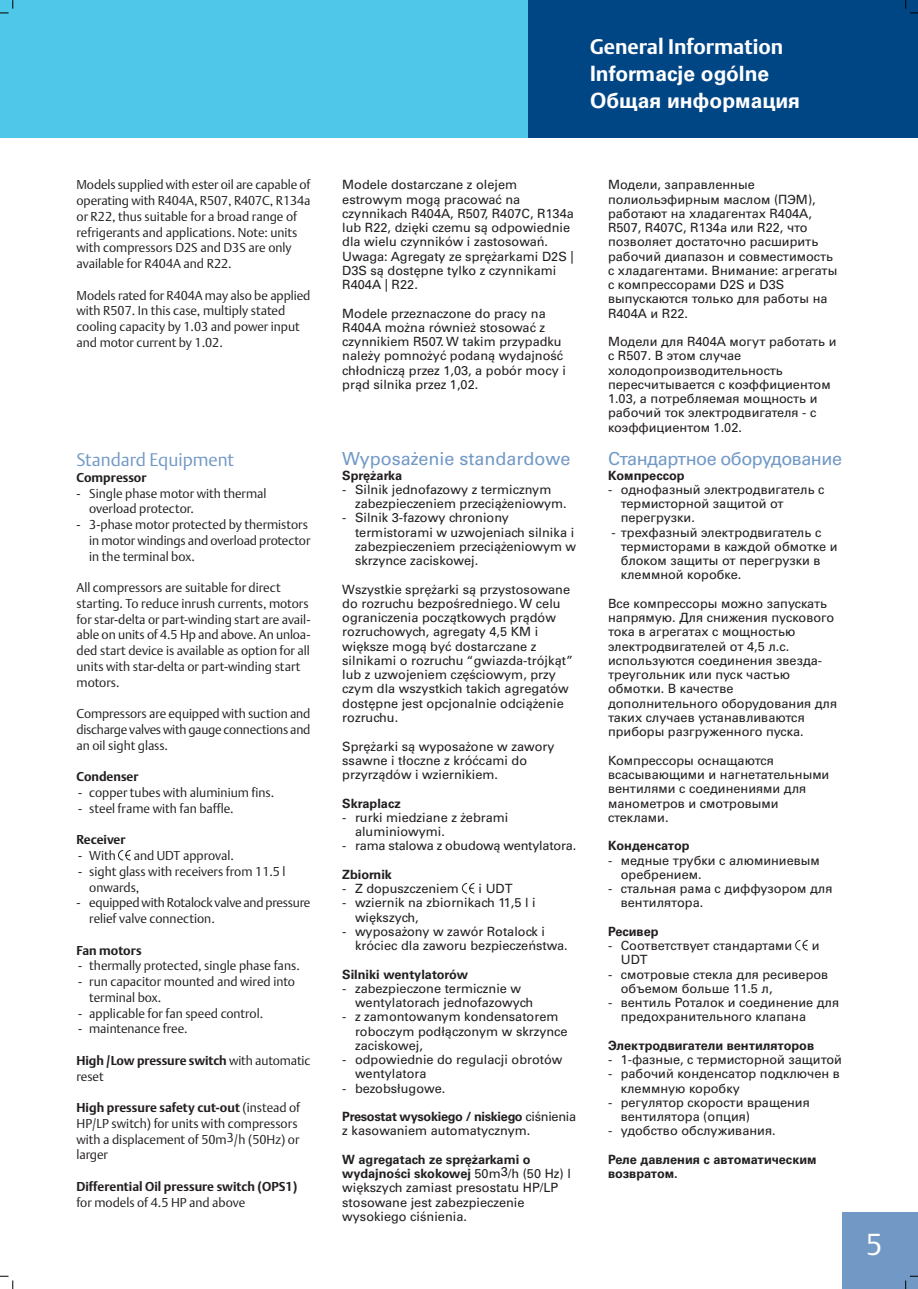
<style>
.page{position:relative;width:918px;height:1289px;background:#fff}
.page>*{position:absolute;margin:0;border:0;box-sizing:border-box;transform-origin:0 0}
.t1{font:30px "DTL Argo T Light";color:#fff}
.t2{font:700 21px "DTL Argo T";color:#fff}
.t3{font:700 21px "Univers CE";color:#fff}
.t4{font:700 21px "Univers Cyr";color:#fff}
.t5{font:18px "Univers Cyr";letter-spacing:-.025em;color:#7299c6}
.t6{font:500 18px "Univers CE";color:#7299c6}
.t7{font:18px "DTL Argo T Light";color:#7299c6}
.t8{font:500 12.75px/14.2px "Univers CE";color:#231f20}
.t9{font:12.75px/14.2px "Univers Cyr";color:#231f20}
.t10{font:12.75px/15.8px "DTL Argo T Light";color:#231f20}
.t11{font:700 12.75px "DTL Argo T";color:#231f20}
.t12{font:700 12.75px/14.2px "Univers Cyr";color:#231f20}
.t13{font:12.75px/15.8px "DTL Argo T Light";letter-spacing:-.02em;color:#231f20}
.t14{font:700 12.75px "Univers CE";color:#231f20}
.s1{font-family:"DTL Argo T Light";font-weight:400}
.s2{font-weight:700}
</style>
<div class="page">
<div style="left:0;top:0;width:918px;height:137px;background:#4fc7e8"></div>
<div style="left:528px;top:0;width:390px;height:137px;background:#004685"></div>
<div style="left:842px;top:1212px;width:76px;height:76px;background:#7299c6"></div>
<svg style="left:0;top:0;width:13px;height:14px"></svg>
<svg style="left:0;top:1275px;width:13px;height:13px"></svg>
<svg style="left:905px;top:1275px;width:13px;height:13px"></svg>
<svg style="left:905px;top:0;width:13px;height:14px"></svg>
<svg style="left:118px;top:850px;width:13px;height:11px"></svg>
<svg style="left:461px;top:883px;width:14px;height:11px"></svg>
<svg style="left:795px;top:940px;width:13px;height:11px"></svg>
<p class="t10" style="left:77px;top:178px;width:235px">Models supplied with ester oil are capable of operating with R404A, R507, R407C, R134a or R22, thus suitable for a broad range of refrigerants and applications. Note: units with compressors D2S and D3S are only available for R404A and R22.</p>
<p class="t10" style="left:77px;top:288px;width:235px">Models rated for R404A may also be applied with R507. In this case, multiply stated cooling capacity by 1.03 and power input and motor current by 1.02.</p>
<h3 class="t7" style="left:77px;top:452px;width:159px">Standard Equipment</h3>
<p class="t11" style="left:77px;top:472px;width:72px">Compressor</p>
<p class="t10" style="left:89px;top:486px;width:179px;text-indent:-13px">- Single phase motor with thermal overload protector.</p>
<p class="t10" style="left:89px;top:518px;width:223px;text-indent:-13px">- 3-phase motor protected by thermistors in motor windings and overload protector in the terminal box.</p>
<p class="t10" style="left:77px;top:581px;width:235px">All compressors are suitable for direct starting. To reduce inrush currents, motors for star-delta or part-winding start are avail&shy;able on units of 4.5 Hp and above. An unloa&shy;ded start device is available as option for all units with star-delta or part-winding start motors.</p>
<p class="t10" style="left:77px;top:707px;width:235px;text-align:justify">Compressors are equipped with suction and discharge valves with gauge connections and an oil sight glass.</p>
<p class="t11" style="left:77px;top:771px;width:64px">Condenser</p>
<p class="t10" style="left:78px;top:785px;width:198px">- copper tubes with aluminium fins.</p>
<p class="t10" style="left:78px;top:801px;width:157px">- steel frame with fan baffle.</p>
<p class="t11" style="left:77px;top:834px;width:51px">Receiver</p>
<p class="t10" style="left:78px;top:848px;width:39px">- With</p>
<p class="t10" style="left:134px;top:848px;width:102px">and UDT approval.</p>
<p class="t10" style="left:89px;top:864px;width:198px;text-indent:-11px">- sight glass with receivers from 11.5 l onwards,</p>
<p class="t13" style="left:89px;top:896px;width:223px;text-indent:-13px">- equipped with Rotalock valve and pressure relief valve connection.</p>
<p class="t11" style="left:77px;top:944px;width:67px">Fan motors</p>
<p class="t10" style="left:78px;top:959px;width:223px">- thermally protected, single phase fans.</p>
<p class="t10" style="left:89px;top:974px;width:207px;text-indent:-11px">- run capacitor mounted and wired into terminal box.</p>
<p class="t10" style="left:78px;top:1006px;width:187px">- applicable for fan speed control.</p>
<p class="t10" style="left:78px;top:1022px;width:111px">- maintenance free.</p>
<p class="t11" style="left:77px;top:1054px;width:235px">High /Low pressure switch <span class="s1">with automatic</span></p>
<p class="t10" style="left:77px;top:1069px;width:29px">reset</p>
<p class="t11" style="left:77px;top:1102px;width:225px">High pressure safety cut-out <span class="s1">(instead of</span></p>
<p class="t10" style="left:77px;top:1116px;width:224px">HP/LP switch) for units with compressors with a displacement of 50m3/h (50Hz) or larger</p>
<p class="t11" style="left:77px;top:1180px;width:222px">Differential Oil pressure switch (OPS1)</p>
<p class="t10" style="left:77px;top:1195px;width:170px">for models of 4.5 HP and above</p>
<h2 class="t2" style="left:590px;top:37px;width:195px">General Information</h2>
<h2 class="t3" style="left:590px;top:66px;width:181px">Informacje ogólne</h2>
<h2 class="t4" style="left:590px;top:93px;width:211px">Общая информация</h2>
<p class="t8" style="left:342px;top:179px;width:233px">Modele dostarczane z olejem estrowym mogą pracować na czynnikach R404A, R507, R407C, R134a lub R22, dzięki czemu są odpowiednie dla wielu czynników i zastosowań.<br>Uwaga: Agregaty ze sprężarkami D2S |<br>D3S są dostępne tylko z czynnikami<br>R404A | R22.</p>
<p class="t8" style="left:342px;top:307px;width:225px">Modele przeznaczone do pracy na<br>R404A można również stosować z czynnikiem R507. W takim przypadku należy pomnożyć podaną wydajność chłodniczą przez 1,03, a pobór mocy i prąd silnika przez 1,02.</p>
<h3 class="t6" style="left:342px;top:452px;width:230px">Wyposażenie standardowe</h3>
<p class="t14" style="left:342px;top:470px;width:61px">Sprężarka</p>
<p class="t8" style="left:355px;top:483px;width:213px;text-indent:-13px">- Silnik jednofazowy z termicznym zabezpieczeniem przeciążeniowym.</p>
<p class="t8" style="left:355px;top:512px;width:223px;text-indent:-13px">- Silnik 3-fazowy chroniony termistorami w uzwojeniach silnika i zabezpieczeniem przeciążeniowym w skrzynce zaciskowej.</p>
<p class="t8" style="left:342px;top:583px;width:232px">Wszystkie sprężarki są przystosowane do rozruchu bezpośredniego. W celu ograniczenia początkowych prądów rozruchowych, agregaty 4,5 KM i większe mogą być dostarczane z silnikami o rozruchu “gwiazda-trójkąt” lub z uzwojeniem częściowym, przy czym dla wszystkich takich agregatów dostępne jest opcjonalnie odciążenie rozruchu.</p>
<p class="t8" style="left:342px;top:740px;width:214px">Sprężarki są wyposażone w zawory ssawne i tłoczne z króćcami do przyrządów i wziernikiem.</p>
<p class="t14" style="left:342px;top:798px;width:60px">Skraplacz</p>
<p class="t8" style="left:355px;top:811px;width:155px;text-indent:-13px">- rurki miedziane z żebrami aluminiowymi.</p>
<p class="t8" style="left:342px;top:839px;width:236px">- rama stalowa z obudową wentylatora.</p>
<p class="t14" style="left:342px;top:869px;width:51px">Zbiornik</p>
<p class="t8" style="left:342px;top:882px;width:118px">- Z dopuszczeniem</p>
<p class="t8" style="left:479px;top:882px;width:36px">i UDT</p>
<p class="t8" style="left:355px;top:896px;width:182px;text-indent:-13px">- wziernik na zbiornikach 11,5 l i większych,</p>
<p class="t8" style="left:355px;top:925px;width:214px;text-indent:-13px">- wyposażony w zawór Rotalock i króciec dla zaworu bezpieczeństwa.</p>
<p class="t14" style="left:342px;top:969px;width:127px">Silniki wentylatorów</p>
<p class="t8" style="left:355px;top:982px;width:180px;text-indent:-13px">- zabezpieczone termicznie w wentylatorach jednofazowych</p>
<p class="t8" style="left:355px;top:1010px;width:214px;text-indent:-13px">- z zamontowanym kondensatorem roboczym podłączonym w skrzynce zaciskowej,</p>
<p class="t8" style="left:355px;top:1053px;width:209px;text-indent:-13px">- odpowiednie do regulacji obrotów wentylatora</p>
<p class="t8" style="left:342px;top:1082px;width:105px">- bezobsługowe.</p>
<p class="t8" style="left:342px;top:1110px;width:236px"><span class="s2">Presostat wysokiego / niskiego</span> ciśnienia z kasowaniem automatycznym.</p>
<p class="t8" style="left:342px;top:1153px;width:230px"><span class="s2">W agregatach ze sprężarkami o wydajności skokowej</span> 50m3/h (50 Hz) l większych zamiast presostatu HP/LP stosowane jest zabezpieczenie wysokiego ciśnienia.</p>
<p class="t9" style="left:608px;top:179px;width:231px">Модели, заправленные полиольэфирным маслом (ПЭМ), работают на хладагентах R404A,<br>R507, R407C, R134a или R22, что позволяет достаточно расширить рабочий диапазон и совместимость с хладагентами. Внимание: агрегаты с компрессорами D2S и D3S выпускаются только для работы на<br>R404A и R22.</p>
<p class="t9" style="left:608px;top:335px;width:230px">Модели для R404A могут работать и с R507. В этом случае холодопроизводительность пересчитывается с коэффициентом<br>1.03, а потребляемая мощность и рабочий ток электродвигателя - с коэффициентом 1.02.</p>
<h3 class="t5" style="left:608px;top:452px;width:236px">Стандартное оборудование</h3>
<p class="t12" style="left:608px;top:469px;width:78px">Компрессор</p>
<p class="t9" style="left:621px;top:483px;width:205px;text-indent:-13px">- однофазный электродвигатель с термисторной защитой от перегрузки.</p>
<p class="t9" style="left:621px;top:526px;width:218px;text-indent:-9px">- трехфазный электродвигатель с термисторами в каждой обмотке и блоком защиты от перегрузки в клеммной коробке.</p>
<p class="t9" style="left:608px;top:597px;width:231px">Все компрессоры можно запускать напрямую. Для снижения пускового тока в агрегатах с мощностью электродвигателей от 4,5 л.с. используются соединения звезда&shy;треугольник или пуск частью обмотки. В качестве дополнительного оборудования для таких случаев устанавливаются приборы разгруженного пуска.</p>
<p class="t9" style="left:608px;top:754px;width:223px">Компрессоры оснащаются всасывающими и нагнетательными вентилями с соединениями для манометров и смотровыми стеклами.</p>
<p class="t12" style="left:608px;top:839px;width:83px">Конденсатор</p>
<p class="t9" style="left:621px;top:854px;width:201px;text-indent:-13px">- медные трубки с алюминиевым оребрением.</p>
<p class="t9" style="left:621px;top:882px;width:213px;text-indent:-13px">- стальная рама с диффузором для вентилятора.</p>
<p class="t12" style="left:608px;top:925px;width:52px">Ресивер</p>
<p class="t9" style="left:608px;top:939px;width:186px">- Соответствует стандартами</p>
<p class="t9" style="left:812px;top:939px;width:9px">и</p>
<p class="t9" style="left:621px;top:953px;width:28px">UDT</p>
<p class="t9" style="left:621px;top:968px;width:209px;text-indent:-13px">- смотровые стекла для ресиверов объемом больше 11.5 л,</p>
<p class="t9" style="left:621px;top:996px;width:220px;text-indent:-13px">- вентиль Роталок и соединение для предохранительного клапана</p>
<p class="t12" style="left:608px;top:1039px;width:208px">Электродвигатели вентиляторов</p>
<p class="t9" style="left:608px;top:1053px;width:235px">- 1-фазные, с термисторной защитой</p>
<p class="t9" style="left:621px;top:1067px;width:221px;text-indent:-13px">- рабочий конденсатор подключен в клеммную коробку</p>
<p class="t9" style="left:621px;top:1096px;width:191px;text-indent:-13px">- регулятор скорости вращения вентилятора (опция)</p>
<p class="t9" style="left:608px;top:1124px;width:169px">- удобство обслуживания.</p>
<p class="t12" style="left:608px;top:1153px;width:210px">Реле давления с автоматическим возвратом.</p>
<h1 class="t1" style="left:866px;top:1231px;width:18px">5</h1>
</div>
